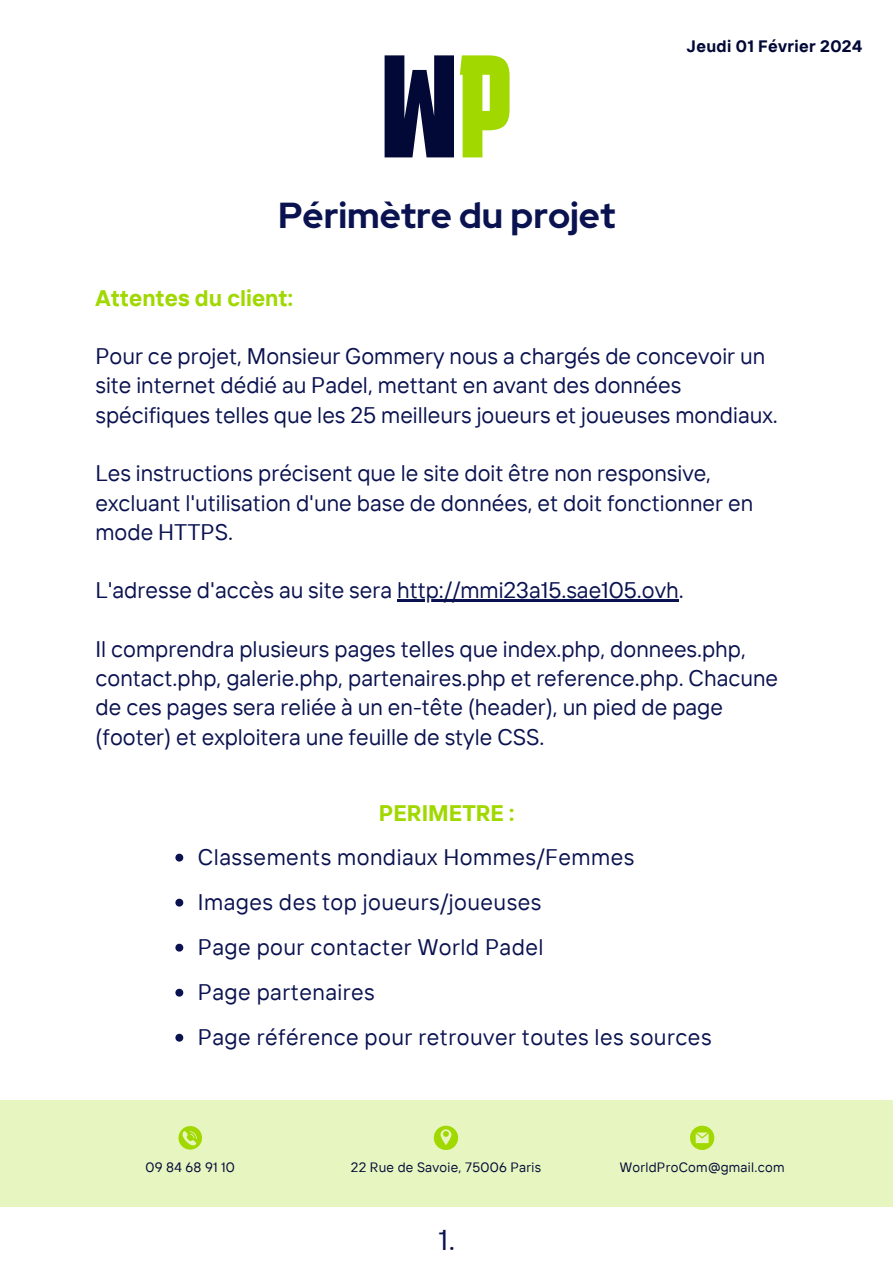
<style>
.page{position:relative;width:893px;height:1264px;background:#fff}
.page>*{position:absolute;margin:0;border:0;box-sizing:border-box;transform-origin:0 0}
.t1{font:700 145.65px "Karantina";color:#030936}
.t2{font:700 36px "Red Hat Display";color:#0a1250}
.t3{font:28.65px "TT Interphases";color:#0a1250}
.t4{font:22.5px/29.2px "TT Interphases";color:#0a1250}
.t5{font:22.5px "TT Interphases";letter-spacing:.02em;color:#0a1250}
.t6{font:700 22.5px "TT Interphases";color:#a0d800}
.t7{font:700 16.5px "TT Interphases";letter-spacing:.02em;color:#030936}
.t8{font:13.5px "TT Interphases";letter-spacing:.02em;color:#030936}
.s1{color:#a0d800}
</style>
<div class="page">
<div style="left:0;top:1100px;width:892px;height:107px;background:#e7f5c0"></div>
<svg style="left:690px;top:1125px;width:24px;height:24px"></svg>
<svg style="left:434px;top:1125px;width:24px;height:24px"></svg>
<svg style="left:178px;top:1126px;width:24px;height:23px"></svg>
<svg style="left:175px;top:853px;width:8px;height:8px"></svg>
<svg style="left:175px;top:898px;width:8px;height:8px"></svg>
<svg style="left:175px;top:943px;width:8px;height:8px"></svg>
<svg style="left:175px;top:988px;width:8px;height:8px"></svg>
<svg style="left:175px;top:1033px;width:8px;height:8px"></svg>
<hr style="left:397px;top:599px;width:281px;height:2px;background:#0a1250">
<h1 class="t1" style="left:381px;top:32px;width:133px">W<span class="s1">P</span></h1>
<h6 class="t2" style="left:278px;top:191px;width:339px">Périmètre du projet</h6>
<h6 class="t6" style="left:95px;top:283px;width:199px">Attentes du client:</h6>
<h6 class="t7" style="left:686px;top:36px;width:177px">Jeudi 01 Février 2024</h6>
<p class="t4" style="left:95px;top:341px;width:683px">Pour ce projet, Monsieur Gommery nous a chargés de concevoir un site internet dédié au Padel, mettant en avant des données spécifiques telles que les 25 meilleurs joueurs et joueuses mondiaux.</p>
<p class="t4" style="left:95px;top:458px;width:659px">Les instructions précisent que le site doit être non responsive, excluant l'utilisation d'une base de données, et doit fonctionner en mode HTTPS.</p>
<p class="t4" style="left:95px;top:575px;width:589px">L'adresse d'accès au site sera http://mmi23a15.sae105.ovh.</p>
<p class="t4" style="left:95px;top:633px;width:652px">Il comprendra plusieurs pages telles que index.php, donnees.php,</p>
<p class="t4" style="left:95px;top:663px;width:684px">contact.php, galerie.php, partenaires.php et reference.php. Chacune de ces pages sera reliée à un en-tête (header), un pied de page (footer) et exploitera une feuille de style CSS.</p>
<h6 class="t6" style="left:379px;top:798px;width:137px">PERIMETRE :</h6>
<h6 class="t5" style="left:198px;top:842px;width:438px">Classements mondiaux Hommes/Femmes</h6>
<h4 class="t5" style="left:198px;top:887px;width:345px">Images des top joueurs/joueuses</h4>
<h6 class="t5" style="left:198px;top:932px;width:347px">Page pour contacter World Padel</h6>
<h6 class="t5" style="left:198px;top:977px;width:178px">Page partenaires</h6>
<h6 class="t5" style="left:198px;top:1022px;width:515px">Page référence pour retrouver toutes les sources</h6>
<p class="t8" style="left:145px;top:1158px;width:91px">09 84 68 91 10</p>
<h5 class="t8" style="left:351px;top:1158px;width:192px">22 Rue de Savoie, 75006 Paris</h5>
<h2 class="t8" style="left:619px;top:1158px;width:166px">WorldProCom@gmail.com</h2>
<h6 class="t3" style="left:438px;top:1220px;width:18px">1.</h6>
</div>
